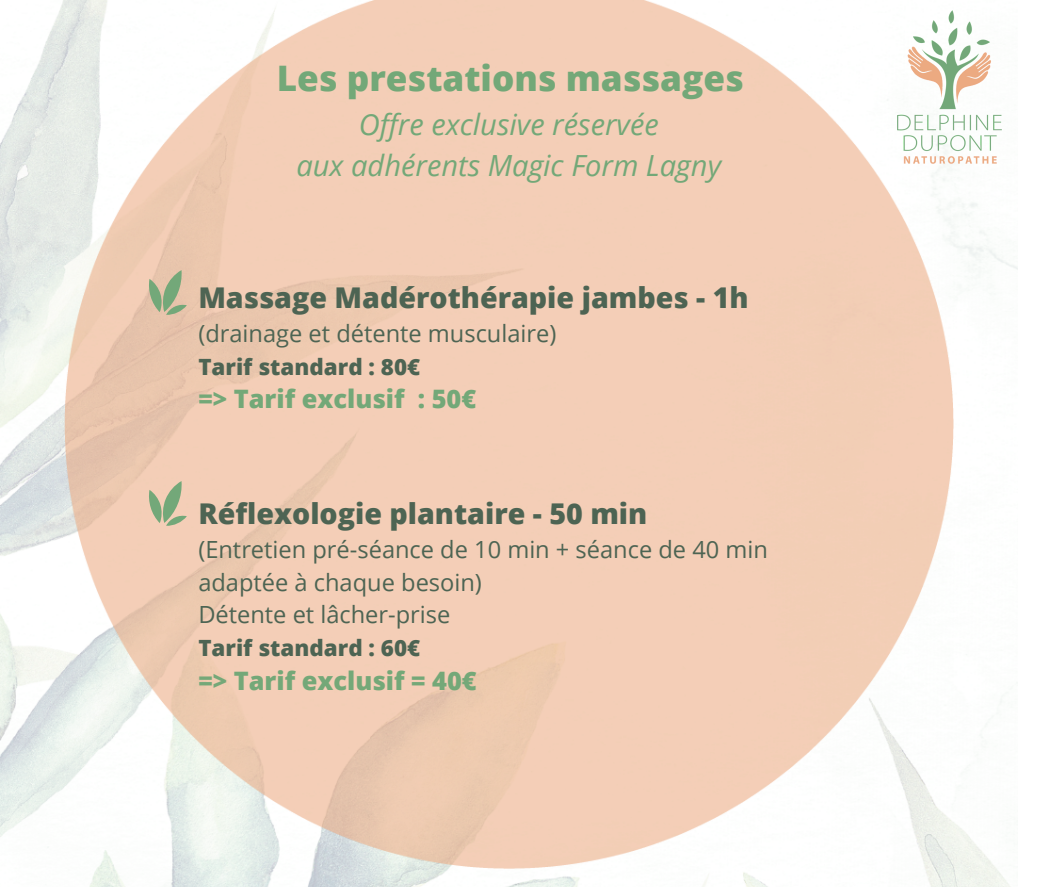
<style>
.page{position:relative;width:1058px;height:887px;background:#fff}
.page>*{position:absolute;margin:0;border:0;box-sizing:border-box;transform-origin:0 0}
.t1{font:800 35.1px "Open Sans";color:#73a878}
.t2{font:italic 29.1px/40.5px "Open Sans";color:#73a878;text-align:center}
.t3{font:800 28.65px "Open Sans";color:#4d6453}
.t4{font:800 25.35px "Open Sans";color:#73a878}
.t5{font:800 25.35px "Open Sans";color:#74a878}
.t6{font:23.7px/32.7px "Open Sans";color:#4d6453}
.t7{font:800 22.35px "Open Sans";color:#4d6453}
</style>
<div class="page">
<img style="left:0;top:0;width:1017px;height:886px">
<img style="left:831px;top:3px;width:186px;height:171px">
<svg style="left:147px;top:270px;width:40px;height:45px;background:#b8b897"></svg>
<svg style="left:147px;top:481px;width:40px;height:45px;background:#bfbe9d"></svg>
<h1 class="t1" style="left:277px;top:54px;width:468px">Les prestations massages</h1>
<p class="t2" style="left:296px;top:103px;width:426px">Offre exclusive réservée<br>aux adhérents Magic Form Lagny</p>
<p class="t3" style="left:198px;top:277px;width:551px">Massage Madérothérapie jambes - 1h</p>
<p class="t6" style="left:198px;top:316px;width:359px">(drainage et détente musculaire)</p>
<p class="t7" style="left:198px;top:350px;width:223px">Tarif standard : 80€</p>
<p class="t4" style="left:198px;top:381px;width:279px">=&gt; Tarif exclusif : 50€</p>
<p class="t3" style="left:198px;top:493px;width:450px">Réflexologie plantaire - 50 min</p>
<p class="t6" style="left:198px;top:532px;width:571px">(Entretien pré-séance de 10 min + séance de 40 min adaptée à chaque besoin)<br>Détente et lâcher-prise</p>
<p class="t7" style="left:198px;top:632px;width:223px">Tarif standard : 60€</p>
<p class="t5" style="left:198px;top:662px;width:280px">=&gt; Tarif exclusif = 40€</p>
</div>
